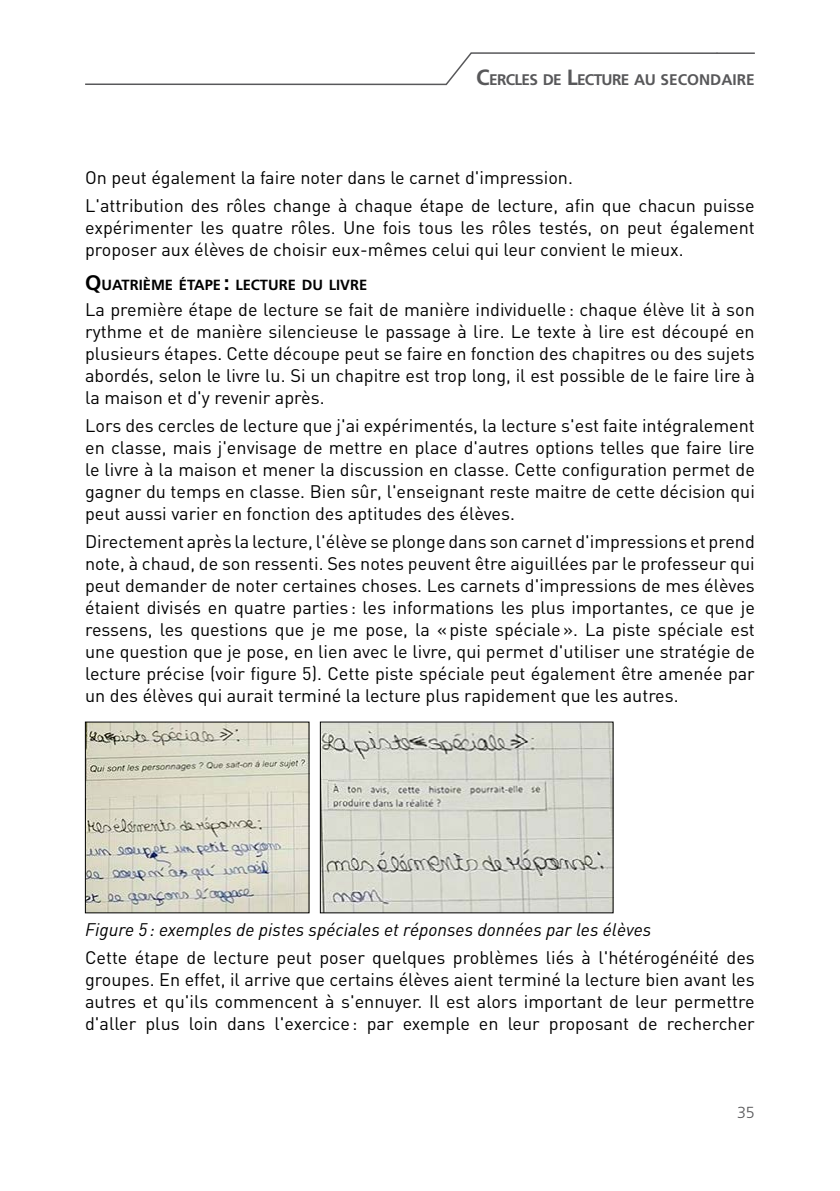
<style>
.page{position:relative;width:840px;height:1191px;background:#fff}
.page>*{position:absolute;margin:0;border:0;box-sizing:border-box;transform-origin:0 0}
.t1{font:18px/22px "DIN";color:#000;text-align:justify}
.t2{font:italic 18px "DIN";color:#000}
.t3{font:300 16px "Frutiger LT Std";color:#58585a}
.t4{font:700 15.4px "Frutiger LT Std";letter-spacing:-.045em;color:#58585a}
.t5{font:700 14.6px "Frutiger LT Std";color:#000}
.s1{font-size:22px}
.s2{font-size:21px}
</style>
<div class="page">
<svg style="left:85px;top:52px;width:631px;height:34px"></svg>
<hr style="left:716px;top:52px;width:38px;height:2px;background:#58585a">
<img style="left:87px;top:724px;width:220px;height:187px">
<img style="left:322px;top:724px;width:289px;height:187px">
<p class="t4" style="left:476px;top:71px;width:280px"><span class="s1">C</span>ERCLES DE <span class="s1">L</span>ECTURE AU SECONDAIRE</p>
<p class="t1" style="left:85px;top:164px;width:670px;line-height:28px">On peut également la faire noter dans le carnet d'impression.<br>L'attribution des rôles change à chaque étape de lecture, afin que chacun puisse</p>
<p class="t1" style="left:85px;top:217px;width:671px">expérimenter les quatre rôles. Une fois tous les rôles testés, on peut également proposer aux élèves de choisir eux-mêmes celui qui leur convient le mieux.</p>
<p class="t5" style="left:85px;top:276px;width:283px"><span class="s2">Q</span>UATRIÈME ÉTAPE <span class="s2">:</span> LECTURE DU LIVRE</p>
<p class="t1" style="left:85px;top:299px;width:671px">La première étape de lecture se fait de manière individuelle: chaque élève lit à son rythme et de manière silencieuse le passage à lire. Le texte à lire est découpé en plusieurs étapes. Cette découpe peut se faire en fonction des chapitres ou des sujets abordés, selon le livre lu. Si un chapitre est trop long, il est possible de le faire lire à la maison et d'y revenir après.</p>
<p class="t1" style="left:85px;top:415px;width:671px">Lors des cercles de lecture que j'ai expérimentés, la lecture s'est faite intégralement en classe, mais j'envisage de mettre en place d'autres options telles que faire lire le livre à la maison et mener la discussion en classe. Cette configuration permet de gagner du temps en classe. Bien sûr, l'enseignant reste maitre de cette décision qui peut aussi varier en fonction des aptitudes des élèves.</p>
<p class="t1" style="left:85px;top:531px;width:671px">Directement après la lecture, l'élève se plonge dans son carnet d'impressions et prend note, à chaud, de son ressenti. Ses notes peuvent être aiguillées par le professeur qui peut demander de noter certaines choses. Les carnets d'impressions de mes élèves étaient divisés en quatre parties: les informations les plus importantes, ce que je ressens, les questions que je me pose, la «piste spéciale». La piste spéciale est une question que je pose, en lien avec le livre, qui permet d'utiliser une stratégie de lecture précise (voir figure 5). Cette piste spéciale peut également être amenée par un des élèves qui aurait terminé la lecture plus rapidement que les autres.</p>
<p class="t2" style="left:85px;top:918px;width:567px">Figure 5 : exemples de pistes spéciales et réponses données par les élèves</p>
<p class="t1" style="left:85px;top:947px;width:671px">Cette étape de lecture peut poser quelques problèmes liés à l'hétérogénéité des groupes. En effet, il arrive que certains élèves aient terminé la lecture bien avant les autres et qu'ils commencent à s'ennuyer. Il est alors important de leur permettre d'aller plus loin dans l'exercice: par exemple en leur proposant de rechercher</p>
<p class="t3" style="left:736px;top:1103px;width:19px">35</p>
</div>
